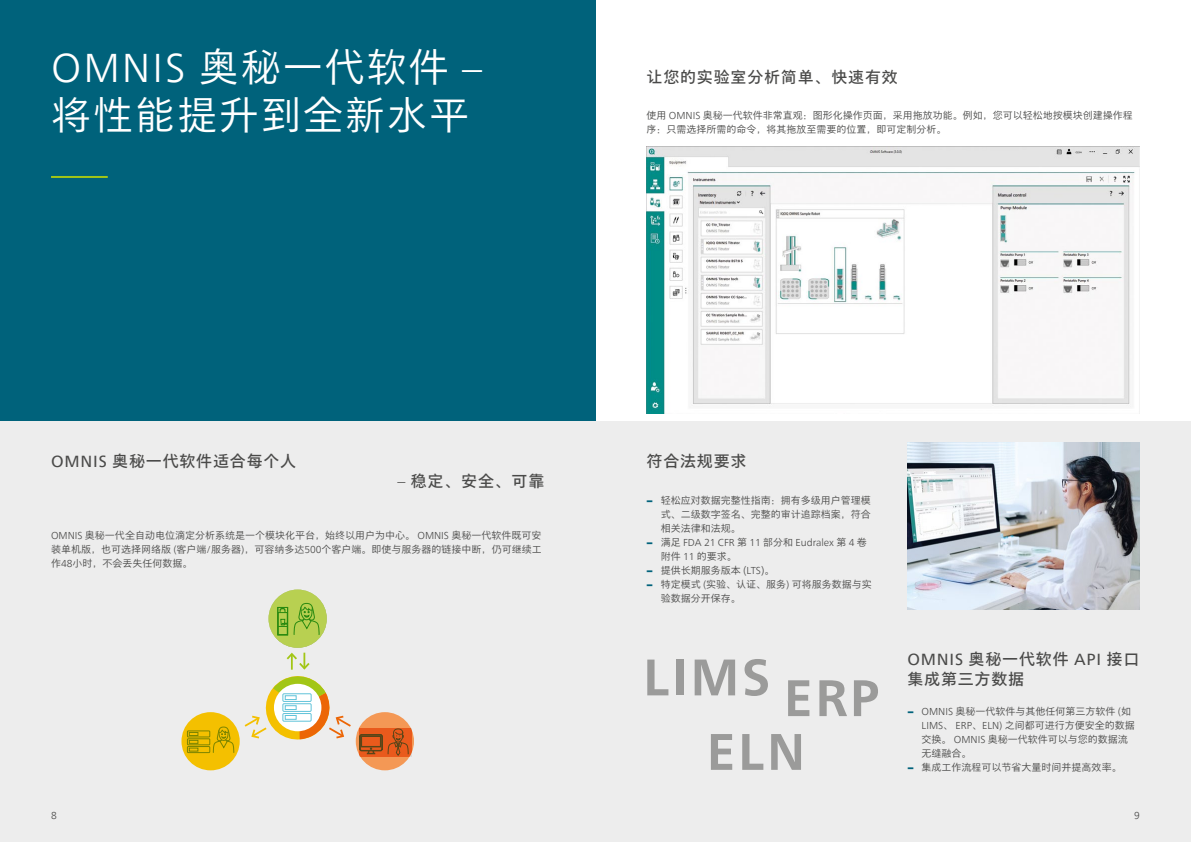
<style>
.page{position:relative;width:1191px;height:842px;background:#fff}
.page>*{position:absolute;margin:0;border:0;box-sizing:border-box;transform-origin:0 0}
.t1{font:700 51.3px/74.5px "Neue Frutiger World";letter-spacing:.05em;color:#9b9b9a;text-align:center}
.t2{font:300 40px "Neue Frutiger World";letter-spacing:.05em;color:#fff}
.t3{font:300 40px "M Xiang He Hei SC Pro";letter-spacing:.05em;color:#fff}
.t4{font:16px "M Xiang He Hei SC Pro";letter-spacing:.05em;color:#4a4a49}
.t5{font:16px "Neue Frutiger World";letter-spacing:.05em;color:#4a4a49}
.t6{font:300 10px/14px "M Xiang He Hei SC Pro";color:#4a4a49;text-align:justify}
.t7{font:300 10px "Neue Frutiger World";color:#4a4a49}
.s1{font-family:"M Xiang He Hei SC Pro"}
.s2{font-family:"Neue Frutiger World"}
.s3{font-family:"Neue Frutiger World";font-weight:300}
.s4{font-family:"Neue Frutiger World Xtra Blk";font-weight:400;color:#00627b}
</style>
<div class="page">
<div style="left:0;top:421px;width:1191px;height:421px;background:#ededed"></div>
<div style="left:0;top:0;width:595px;height:421px;background:#00627b"></div>
<img style="left:646px;top:147px;width:494px;height:267px">
<img style="left:907px;top:442px;width:233px;height:167px">
<div style="left:181px;top:712px;width:59px;height:58px;background:#f4c000;border-radius:50%"></div>
<svg style="left:186px;top:725px;width:49px;height:29px"></svg>
<div style="left:187px;top:731px;width:23px;height:6px;border:1px solid #00627b"></div>
<div style="left:187px;top:738px;width:23px;height:7px;border:1px solid #00627b"></div>
<div style="left:187px;top:746px;width:23px;height:7px;border:1px solid #00627b"></div>
<svg style="left:189px;top:732px;width:9px;height:19px"></svg>
<svg style="left:212px;top:726px;width:23px;height:27px"></svg>
<svg style="left:356px;top:712px;width:58px;height:58px"></svg>
<svg style="left:360px;top:729px;width:49px;height:27px"></svg>
<svg style="left:268px;top:590px;width:59px;height:58px"></svg>
<svg style="left:278px;top:603px;width:42px;height:33px"></svg>
<svg style="left:244px;top:643px;width:107px;height:97px"></svg>
<hr style="left:51px;top:176px;width:57px;height:2px;background:#a2c616">
<h2 class="t2" style="left:51px;top:37px;width:432px">OMNIS <span class="s1">奥秘一代软件</span> –</h2>
<h2 class="t3" style="left:51px;top:90px;width:420px">将性能提升到全新水平</h2>
<h3 class="t4" style="left:646px;top:67px;width:253px">让您的实验室分析简单、快速有效</h3>
<p class="t6" style="left:646px;top:108px;width:488px">使用 <span class="s2">OMNIS</span> 奥秘一代软件非常直观：图形化操作页面，采用拖放功能。例如，您可以轻松地按模块创建操作程序：只需选择所需的命令，将其拖放至需要的位置，即可定制分析。</p>
<h3 class="t4" style="left:51px;top:451px;width:247px"><span class="s2">OMNIS</span> 奥秘一代软件适合每个人</h3>
<h3 class="t4" style="left:397px;top:471px;width:149px"><span class="s3">–</span> 稳定、安全、可靠</h3>
<p class="t6" style="left:51px;top:528px;width:492px"><span class="s2">OMNIS</span> 奥秘一代全自动电位滴定分析系统是一个模块化平台，始终以用户为中心。 <span class="s2">OMNIS</span> 奥秘一代软件既可安装单机版，也可选择网络版 <span class="s2">(</span>客户端<span class="s2">/</span>服务器<span class="s2">)</span>，可容纳多达<span class="s2">500</span>个客户端。即使与服务器的链接中断，仍可继续工作<span class="s2">48</span>小时，不会丢失任何数据。</p>
<h3 class="t4" style="left:646px;top:451px;width:101px">符合法规要求</h3>
<p class="t6" style="left:660px;top:494px;width:211px;text-indent:-14px"><span class="s4">−</span> 轻松应对数据完整性指南：拥有多级用户管理模式、二级数字签名、完整的审计追踪档案，符合相关法律和法规。</p>
<p class="t7" style="left:646px;top:535px;width:222px"><span class="s4">−</span> <span class="s1">满足</span> FDA 21 CFR <span class="s1">第</span> 11 <span class="s1">部分和</span> Eudralex <span class="s1">第</span> 4 <span class="s1">卷</span></p>
<p class="t6" style="left:660px;top:550px;width:78px">附件 <span class="s2">11</span> 的要求。</p>
<p class="t6" style="left:646px;top:564px;width:129px"><span class="s4">−</span> 提供长期服务版本 (<span class="s2">LTS</span>)。</p>
<p class="t6" style="left:646px;top:578px;width:227px"><span class="s4">−</span> 特定模式 <span class="s2">(</span>实验、认证、服务<span class="s2">)</span> 可将服务数据与实</p>
<p class="t6" style="left:660px;top:592px;width:81px">验数据分开保存。</p>
<h1 class="t1" style="left:643px;top:639px;width:237px">LIMS ERP<br>ELN</h1>
<h3 class="t5" style="left:907px;top:647px;width:233px">OMNIS <span class="s1">奥秘一代软件</span> API <span class="s1">接口</span></h3>
<h3 class="t4" style="left:907px;top:669px;width:118px">集成第三方数据</h3>
<p class="t6" style="left:907px;top:704px;width:225px"><span class="s4">−</span> <span class="s2">OMNIS</span> 奥秘一代软件与其他任何第三方软件 <span class="s2">(</span>如</p>
<p class="t6" style="left:921px;top:718px;width:215px"><span class="s2">LIMS</span>、 <span class="s2">ERP</span>、<span class="s2">ELN)</span> 之间都可进行方便安全的数据</p>
<p class="t6" style="left:921px;top:732px;width:208px">交换。 <span class="s2">OMNIS</span> 奥秘一代软件可以与您的数据流</p>
<p class="t6" style="left:921px;top:746px;width:51px">无缝融合。</p>
<p class="t6" style="left:907px;top:760px;width:216px"><span class="s4">−</span> 集成工作流程可以节省大量时间并提高效率。</p>
<p class="t7" style="left:51px;top:808px;width:7px">8</p>
<p class="t7" style="left:1134px;top:808px;width:7px">9</p>
</div>
